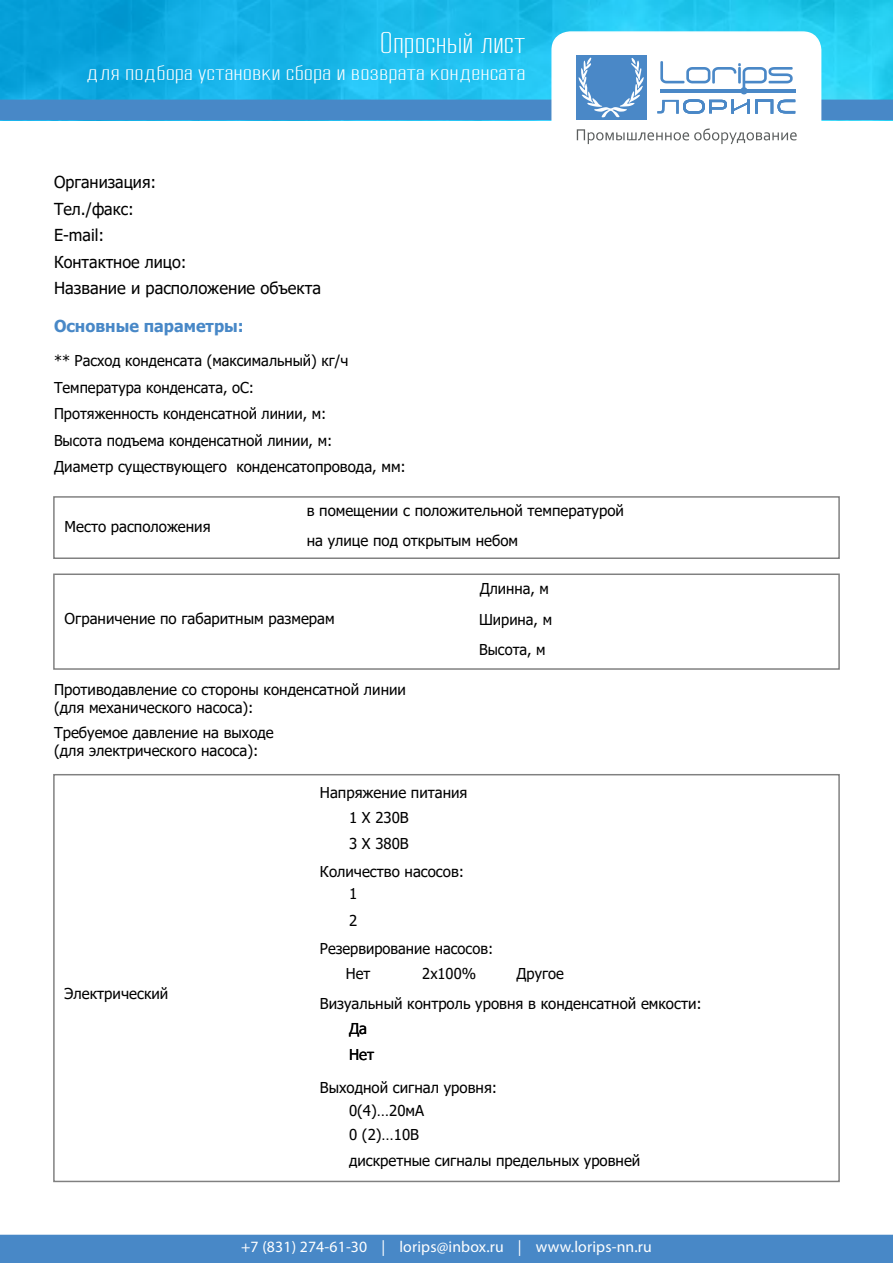
<style>
.page{position:relative;width:893px;height:1263px;background:#fff}
.page>*{position:absolute;margin:0;border:0;box-sizing:border-box;transform-origin:0 0}
.t1{font:300 29.7px "RB No 2";color:#fff;scale:1.11 1}
.t2{font:300 21.15px "RB No 2";color:#fff;scale:1.33 1}
.t3{font:16.5px "Tahoma";color:#000}
.t4{font:700 16.5px "Tahoma";color:#4888c7}
.t5{font:15.75px "Myriad Pro";letter-spacing:.01em;color:#fff}
.t6{font:15px "Tahoma";color:#000}
</style>
<div class="page">
<div style="left:0;top:1235px;width:893px;height:28px;background:#4888c7"></div>
<img style="left:0;top:0;width:893px;height:100px">
<div style="left:0;top:100px;width:893px;height:20px;background:#4888c7"></div>
<div style="left:552px;top:32px;width:269px;height:135px;background:#fff;border-radius:18px"></div>
<div style="left:551px;top:31px;width:270px;height:137px;border:2px solid #fff;border-radius:18px"></div>
<div style="left:576px;top:55px;width:70px;height:65px;background:#4a88c7"></div>
<svg style="left:579px;top:58px;width:65px;height:59px"></svg>
<svg style="left:657px;top:61px;width:138px;height:53px"></svg>
<svg style="left:577px;top:128px;width:220px;height:16px"></svg>
<p class="t1" style="left:380px;top:26px;width:133px">Опросный лист</p>
<p class="t2" style="left:86px;top:61px;width:332px">для подбора установки сбора и возврата конденсата</p>
<p class="t3" style="left:54px;top:171px;width:104px">Организация:</p>
<p class="t3" style="left:54px;top:198px;width:82px">Тел./факс:</p>
<p class="t3" style="left:54px;top:224px;width:52px">E-mail:</p>
<p class="t3" style="left:54px;top:251px;width:134px">Контактное лицо:</p>
<p class="t3" style="left:54px;top:277px;width:269px">Название и расположение объекта</p>
<p class="t4" style="left:54px;top:314px;width:191px">Основные параметры:</p>
<p class="t6" style="left:54px;top:351px;width:296px">** Расход конденсата (максимальный) кг/ч</p>
<p class="t6" style="left:54px;top:377px;width:202px">Температура конденсата, oC:</p>
<p class="t6" style="left:54px;top:404px;width:274px">Протяженность конденсатной линии, м:</p>
<p class="t6" style="left:54px;top:430px;width:280px">Высота подъема конденсатной линии, м:</p>
<p class="t6" style="left:54px;top:457px;width:353px">Диаметр существующего конденсатопровода, мм:</p>
<p class="t6" style="left:65px;top:517px;width:148px">Место расположения</p>
<p class="t6" style="left:307px;top:500px;width:319px">в помещении с положительной температурой</p>
<p class="t6" style="left:307px;top:531px;width:213px">на улице под открытым небом</p>
<p class="t6" style="left:65px;top:608px;width:272px">Ограничение по габаритным размерам</p>
<p class="t6" style="left:54px;top:680px;width:354px">Противодавление со стороны конденсатной линии</p>
<p class="t6" style="left:54px;top:698px;width:201px">(для механического насоса):</p>
<p class="t6" style="left:54px;top:723px;width:221px">Требуемое давление на выходе</p>
<p class="t6" style="left:54px;top:741px;width:206px">(для электрического насоса):</p>
<p class="t6" style="left:320px;top:783px;width:149px">Напряжение питания</p>
<p class="t6" style="left:349px;top:834px;width:61px">3 Х 380В</p>
<p class="t6" style="left:349px;top:884px;width:10px">1</p>
<p class="t6" style="left:349px;top:808px;width:61px">1 X 230В</p>
<p class="t6" style="left:320px;top:861px;width:146px">Количество насосов:</p>
<p class="t6" style="left:349px;top:910px;width:10px">2</p>
<p class="t6" style="left:480px;top:579px;width:71px">Длинна, м</p>
<p class="t6" style="left:479px;top:609px;width:74px">Ширина, м</p>
<p class="t6" style="left:479px;top:639px;width:68px">Высота, м</p>
<p class="t6" style="left:65px;top:983px;width:105px">Электрический</p>
<p class="t6" style="left:320px;top:939px;width:175px">Резервирование насосов:</p>
<p class="t6" style="left:346px;top:963px;width:26px">Нет</p>
<p class="t6" style="left:422px;top:963px;width:55px">2х100%</p>
<p class="t6" style="left:516px;top:963px;width:49px">Другое</p>
<p class="t6" style="left:320px;top:993px;width:383px">Визуальный контроль уровня в конденсатной емкости:</p>
<p class="t6" style="left:349px;top:1045px;width:27px">Нет</p>
<p class="t6" style="left:349px;top:1019px;width:20px">Да</p>
<p class="t6" style="left:320px;top:1077px;width:179px">Выходной сигнал уровня:</p>
<p class="t6" style="left:349px;top:1125px;width:72px">0 (2)…10В</p>
<p class="t6" style="left:349px;top:1151px;width:293px">дискретные сигналы предельных уровней</p>
<p class="t6" style="left:349px;top:1100px;width:77px">0(4)…20мА</p>
<p class="t5" style="left:241px;top:1237px;width:412px">+7 (831) 274-61-30 | lorips@inbox.ru | www.lorips-nn.ru</p>
</div>
